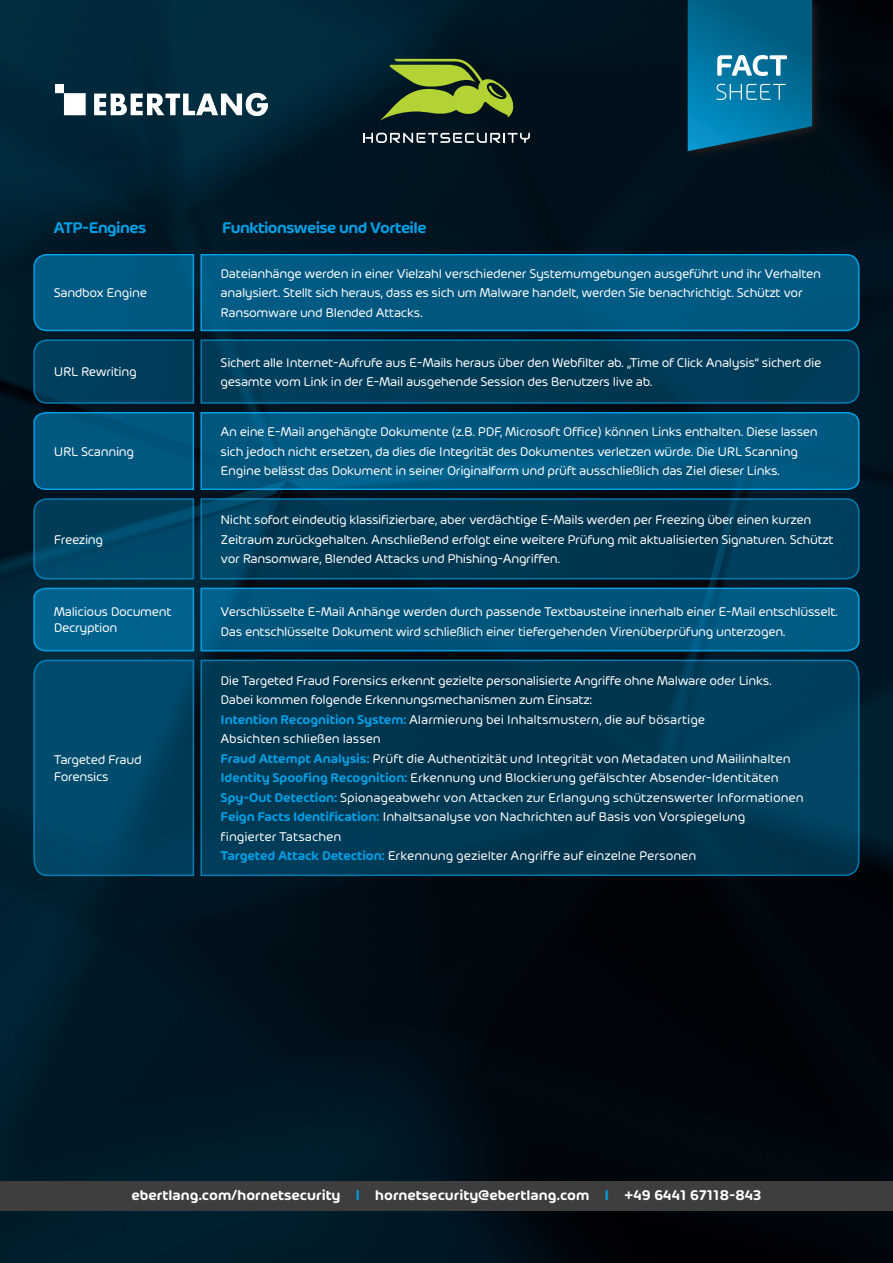
<style>
.page{position:relative;width:893px;height:1263px;background:#fff}
.page>*{position:absolute;margin:0;border:0;box-sizing:border-box;transform-origin:0 0}
.Tabellen_Kopf{font:600 16.5px "Hornet";letter-spacing:-.035em;color:#009fe3}
.t1{font:600 15px "Hornet";color:#fff}
.Copy{font:13.5px/19.5px "Hornet";letter-spacing:-.025em;color:#fff}
.Aufzählung{font:13.5px/19.5px "Hornet";letter-spacing:-.005em;color:#fff}
.s1{font-weight:600;color:#009fe3}
.s2{color:#009fe3}
</style>
<div class="page">
<img style="left:0;top:0;width:893px;height:1263px">
<div style="left:0;top:1181px;width:893px;height:30px;background:#3e3e3f"></div>
<svg style="left:682px;top:0;width:141px;height:162px;background:#04121b"></svg>
<svg style="left:688px;top:0;width:124px;height:151px;background:#0c7096"></svg>
<svg style="left:363px;top:133px;width:167px;height:10px"></svg>
<svg style="left:380px;top:59px;width:136px;height:62px;background:#566f2a"></svg>
<svg style="left:33px;top:253px;width:162px;height:79px;background:#005b84"></svg>
<svg style="left:200px;top:253px;width:660px;height:79px;background:#005982"></svg>
<svg style="left:33px;top:411px;width:162px;height:80px;background:#005880"></svg>
<svg style="left:200px;top:411px;width:660px;height:80px;background:#005981"></svg>
<svg style="left:33px;top:587px;width:827px;height:65px;background:#005a82"></svg>
<svg style="left:33px;top:497px;width:162px;height:83px;background:#004665"></svg>
<svg style="left:200px;top:497px;width:660px;height:83px;background:#003b57"></svg>
<svg style="left:33px;top:339px;width:827px;height:66px;background:#003d5a"></svg>
<svg style="left:33px;top:659px;width:162px;height:218px;background:#004868"></svg>
<svg style="left:200px;top:659px;width:660px;height:218px;background:#003954"></svg>
<img style="left:56px;top:84px;width:212px;height:31px">
<p class="Tabellen_Kopf" style="left:53px;top:215px;width:94px">ATP-Engines</p>
<p class="Copy" style="left:54px;top:282px;width:95px">Sandbox Engine</p>
<p class="Tabellen_Kopf" style="left:222px;top:215px;width:206px">Funktionsweise und Vorteile</p>
<p class="Copy" style="left:221px;top:263px;width:602px">Dateianhänge werden in einer Vielzahl verschiedener Systemumgebungen ausgeführt und ihr Verhalten analysiert. Stellt sich heraus, dass es sich um Malware handelt, werden Sie benachrichtigt. Schützt vor<br>Ransomware und Blended Attacks.</p>
<p class="Copy" style="left:54px;top:361px;width:85px">URL Rewriting</p>
<p class="Copy" style="left:221px;top:351px;width:602px">Sichert alle Internet-Aufrufe aus E-Mails heraus über den Webfilter ab. „Time of Click Analysis“ sichert die gesamte vom Link in der E-Mail ausgehende Session des Benutzers live ab.</p>
<p class="Copy" style="left:54px;top:441px;width:82px">URL Scanning</p>
<p class="Copy" style="left:54px;top:528px;width:51px">Freezing</p>
<p class="Copy" style="left:54px;top:601px;width:119px">Malicious Document</p>
<p class="Copy" style="left:54px;top:617px;width:65px">Decryption</p>
<p class="Copy" style="left:54px;top:751px;width:89px;line-height:16.2px">Targeted Fraud<br>Forensics</p>
<p class="Copy" style="left:221px;top:421px;width:599px">An eine E-Mail angehängte Dokumente (z.B. PDF, Microsoft Office) können Links enthalten. Diese lassen sich jedoch nicht ersetzen, da dies die Integrität des Dokumentes verletzen würde. Die URL Scanning<br>Engine belässt das Dokument in seiner Originalform und prüft ausschließlich das Ziel dieser Links.</p>
<p class="Copy" style="left:221px;top:509px;width:615px">Nicht sofort eindeutig klassifizierbare, aber verdächtige E-Mails werden per Freezing über einen kurzen<br>Zeitraum zurückgehalten. Anschließend erfolgt eine weitere Prüfung mit aktualisierten Signaturen. Schützt vor Ransomware, Blended Attacks und Phishing-Angriffen.</p>
<p class="Copy" style="left:221px;top:601px;width:619px">Verschlüsselte E-Mail Anhänge werden durch passende Textbausteine innerhalb einer E-Mail entschlüsselt.<br>Das entschlüsselte Dokument wird schließlich einer tiefergehenden Virenüberprüfung unterzogen.</p>
<p class="Copy" style="left:221px;top:670px;width:553px">Die Targeted Fraud Forensics erkennt gezielte personalisierte Angriffe ohne Malware oder Links.</p>
<p class="Copy" style="left:221px;top:689px;width:373px">Dabei kommen folgende Erkennungsmechanismen zum Einsatz:</p>
<p class="Aufzählung" style="left:221px;top:709px;width:486px"><span class="s1">Intention Recognition System:</span> Alarmierung bei Inhaltsmustern, die auf bösartige<br>Absichten schließen lassen</p>
<p class="Aufzählung" style="left:221px;top:748px;width:572px"><span class="s1">Fraud Attempt Analysis:</span> Prüft die Authentizität und Integrität von Metadaten und Mailinhalten</p>
<p class="Aufzählung" style="left:221px;top:767px;width:559px"><span class="s1">Identity Spoofing Recognition:</span> Erkennung und Blockierung gefälschter Absender-Identitäten</p>
<p class="Aufzählung" style="left:221px;top:787px;width:585px"><span class="s1">Spy-Out Detection:</span> Spionageabwehr von Attacken zur Erlangung schützenswerter Informationen</p>
<p class="Aufzählung" style="left:221px;top:806px;width:526px"><span class="s1">Feign Facts Identification:</span> Inhaltsanalyse von Nachrichten auf Basis von Vorspiegelung fingierter Tatsachen</p>
<p class="Aufzählung" style="left:221px;top:845px;width:477px"><span class="s1">Targeted Attack Detection:</span> Erkennung gezielter Angriffe auf einzelne Personen</p>
<p class="t1" style="left:132px;top:1185px;width:631px">ebertlang.com/hornetsecurity <span class="s2">I</span> hornetsecurity@ebertlang.com <span class="s2">I</span> +49 6441 67118-843</p>
</div>
